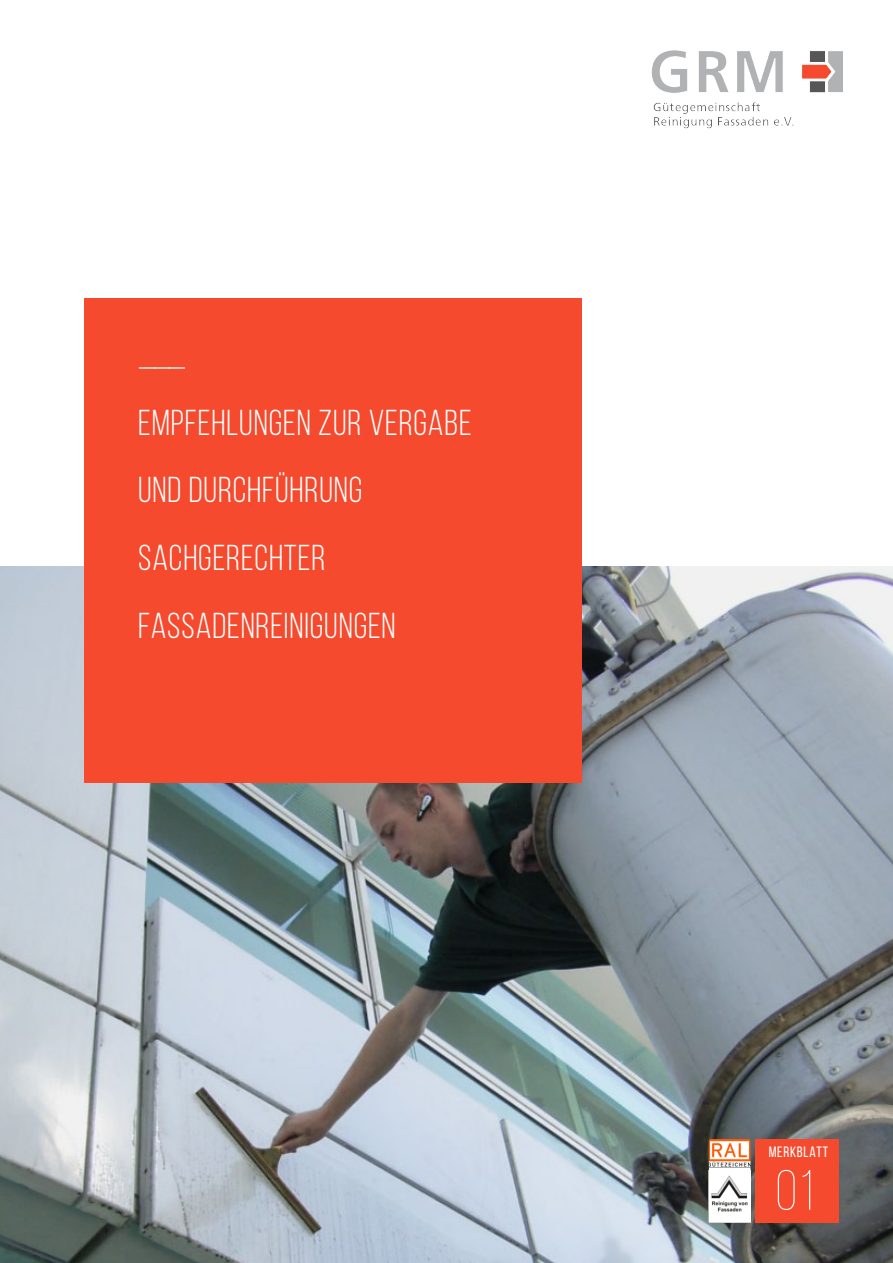
<style>
.page{position:relative;width:893px;height:1263px;background:#fff}
.page>*{position:absolute;margin:0;border:0;box-sizing:border-box;transform-origin:0 0}
.t1{font:300 56.55px "Bebas Neue";color:#fff}
.t2{font:36px/67.7px "Bebas Neue";letter-spacing:.025em;color:#fff}
.t3{font:15px "Bebas Neue";letter-spacing:.05em;color:#fff}
</style>
<div class="page">
<img style="left:0;top:567px;width:893px;height:696px">
<div style="left:84px;top:298px;width:498px;height:484px;background:#f54a2e"></div>
<div style="left:756px;top:1139px;width:83px;height:83px;background:#f54a2e"></div>
<img style="left:652px;top:50px;width:191px;height:79px">
<img style="left:709px;top:1139px;width:41px;height:31px">
<img style="left:709px;top:1170px;width:41px;height:52px">
<p class="t2" style="left:138px;top:321px;width:335px">___<br>EMPFEHLUNGEN ZUR VERGABE<br>UND DURCHFÜHRUNG<br>SACHGERECHTER<br>FASSADENREINIGUNGEN</p>
<p class="t3" style="left:769px;top:1143px;width:61px">MERKBLATT</p>
<h1 class="t1" style="left:776px;top:1160px;width:39px">01</h1>
</div>
